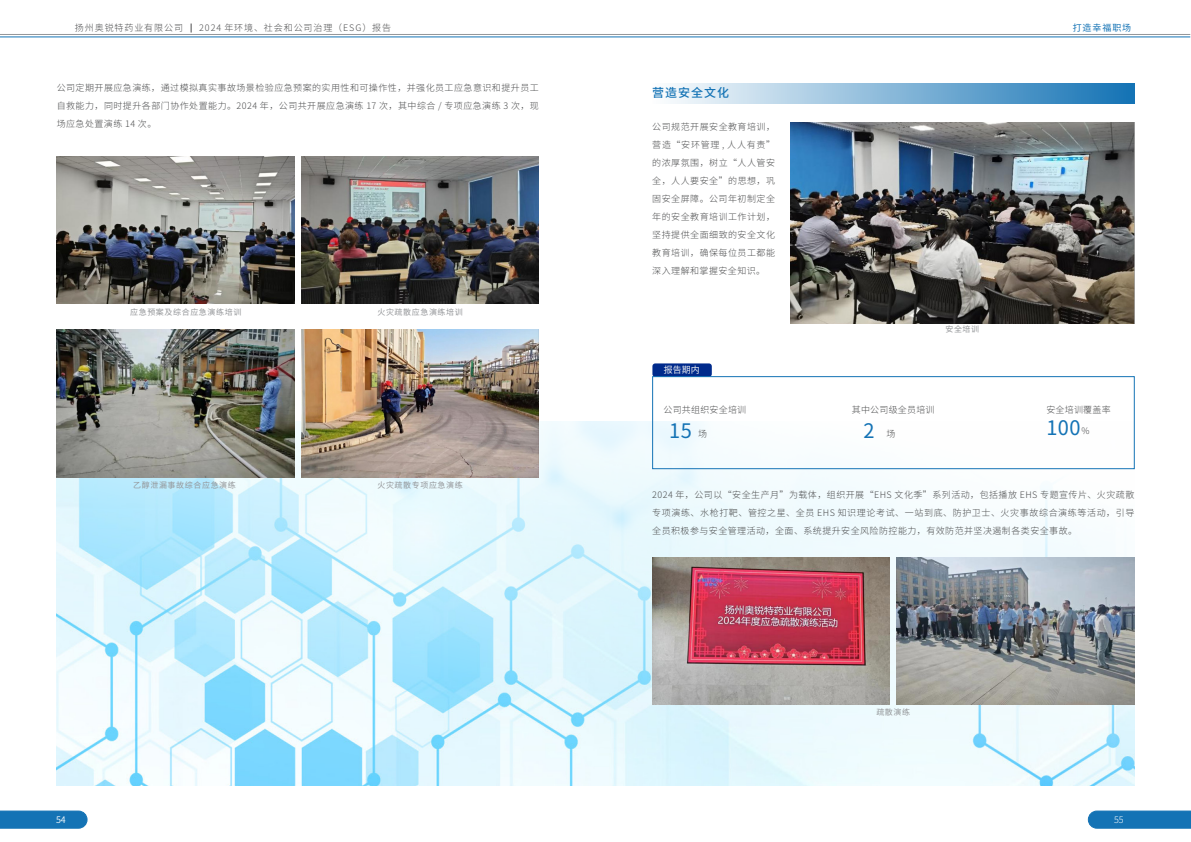
<style>
.page{position:relative;width:1191px;height:842px;background:#fff}
.page>*{position:absolute;margin:0;border:0;box-sizing:border-box;transform-origin:0 0}
.t1{font:20px "Source Han Sans CN";color:#1473b5}
.t2{font:500 12px "Source Han Sans CN";letter-spacing:.08em;color:#1473b5}
.t3{font:300 9px/18px "Source Han Sans CN";letter-spacing:.05em;color:#4b4c4d;text-align:justify}
.t4{font:300 9px "Source Han Sans CN";letter-spacing:.1em;color:#4b4c4d}
.t5{font:300 9px "Source Han Sans CN";letter-spacing:.025em;color:#4b4c4d}
.t6{font:9px "Source Han Sans CN";letter-spacing:.1em;color:#1473b5}
.正文段落格式{font:9px "Source Han Sans CN";color:#f0f1f2}
.t7{font:9px "Source Han Sans CN";color:#fff}
.t8{font:300 9px "Source Han Sans CN";color:#fff}
.t9{font:8px "Source Han Sans CN";letter-spacing:.075em;color:#939598}
</style>
<div class="page">
<svg style="left:0;top:811px;width:87px;height:17px"></svg>
<div style="left:1088px;top:811px;width:103px;height:17px;background:#1473b5"></div>
<hr style="left:0;top:34px;width:1190px;height:1px;background:#939598">
<hr style="left:0;top:36px;width:1190px;height:1px;background:#1473b5">
<img style="left:57px;top:421px;width:1077px;height:364px">
<img style="left:57px;top:156px;width:237px;height:148px">
<img style="left:652px;top:557px;width:237px;height:147px">
<img style="left:57px;top:330px;width:237px;height:147px">
<img style="left:301px;top:156px;width:238px;height:148px">
<img style="left:897px;top:557px;width:237px;height:147px">
<img style="left:301px;top:330px;width:238px;height:147px">
<img style="left:790px;top:122px;width:344px;height:201px">
<div style="left:652px;top:83px;width:482px;height:20px;background:linear-gradient(to right,#fdfefe,#1473b5)"></div>
<div style="left:652px;top:363px;width:60px;height:14px;background:#002a8c;border-radius:3px"></div>
<div style="left:652px;top:376px;width:482px;height:93px;border:1px solid #1473b5"></div>
<p class="t4" style="left:75px;top:23px;width:109px">扬州奥锐特药业有限公司</p>
<p class="t4" style="left:199px;top:23px;width:193px">2024 年环境、社会和公司治理（ESG）报告</p>
<p class="t6" style="left:1072px;top:23px;width:60px">打造幸福职场</p>
<p class="t3" style="left:57px;top:79px;width:484px">公司定期开展应急演练，通过模拟真实事故场景检验应急预案的实用性和可操作性，并强化员工应急意识和提升员工自救能力，同时提升各部门协作处置能力。2024 年，公司共开展应急演练 17 次，其中综合 / 专项应急演练 3 次，现场应急处置演练 14 次。</p>
<p class="t9" style="left:130px;top:307px;width:113px">应急预案及综合应急演练培训</p>
<p class="t9" style="left:133px;top:480px;width:104px">乙醇泄漏事故综合应急演练</p>
<p class="t9" style="left:377px;top:307px;width:87px">火灾疏散应急演练培训</p>
<p class="t9" style="left:377px;top:480px;width:87px">火灾疏散专项应急演练</p>
<p class="t2" style="left:652px;top:86px;width:78px">营造安全文化</p>
<p class="t3" style="left:652px;top:118px;width:124px">公司规范开展安全教育培训，营造“安环管理 , 人人有责”的浓厚氛围，树立“人人管安全，人人要安全”的思想，巩固安全屏障。公司年初制定全年的安全教育培训工作计划，坚持提供全面细致的安全文化教育培训，确保每位员工都能深入理解和掌握安全知识。</p>
<p class="正文段落格式" style="left:664px;top:365px;width:37px">报告期内</p>
<p class="t9" style="left:945px;top:325px;width:35px">安全培训</p>
<p class="t5" style="left:663px;top:405px;width:84px">公司共组织安全培训</p>
<p class="t1" style="left:669px;top:419px;width:24px">15</p>
<p class="t3" style="left:1081px;top:422px;width:10px">%</p>
<p class="t5" style="left:852px;top:405px;width:84px">其中公司级全员培训</p>
<p class="t1" style="left:863px;top:419px;width:13px">2</p>
<p class="t5" style="left:1046px;top:405px;width:66px">安全培训覆盖率</p>
<p class="t3" style="left:886px;top:425px;width:10px">场</p>
<p class="t1" style="left:1046px;top:416px;width:36px">100</p>
<p class="t3" style="left:698px;top:425px;width:10px">场</p>
<p class="t3" style="left:652px;top:486px;width:484px">2024 年，公司以“安全生产月”为载体，组织开展“EHS 文化季”系列活动，包括播放 EHS 专题宣传片、火灾疏散专项演练、水枪打靶、管控之星、全员 EHS 知识理论考试、一站到底、防护卫士、火灾事故综合演练等活动，引导全员积极参与安全管理活动，全面、系统提升安全风险防控能力，有效防范并坚决遏制各类安全事故。</p>
<p class="t9" style="left:876px;top:708px;width:35px">疏散演练</p>
<p class="t7" style="left:56px;top:815px;width:11px">54</p>
<p class="t8" style="left:1114px;top:814px;width:11px">55</p>
</div>
